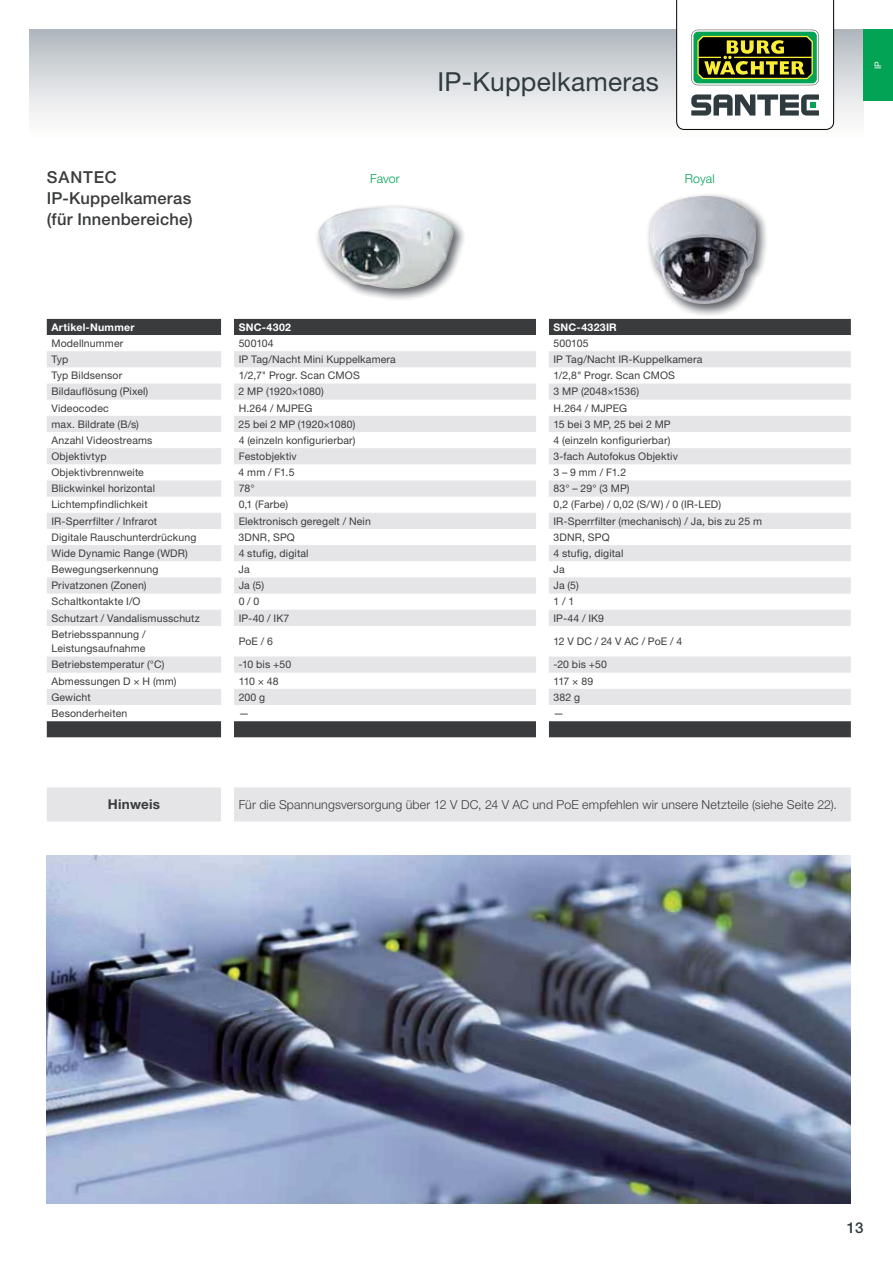
<style>
.page{position:relative;width:893px;height:1263px;background:#fff}
.page>*{position:absolute;margin:0;border:0;box-sizing:border-box;transform-origin:0 0}
.t1{font:26.25px "Helvetica Neue LT Std";letter-spacing:.01em;color:#2f3b3f}
.t2{font:500 16.5px/21px "Helvetica Neue LT Std";letter-spacing:.015em;color:#3a3b3d}
.t3{font:500 15px "Helvetica Neue LT Std";color:#2f3b3f}
.t4{font:700 13.5px "Helvetica Neue LT Std";letter-spacing:.02em;color:#3a3b3d}
.t5{font:300 12.3px "Helvetica Neue LT Std";letter-spacing:.015em;color:#3a3b3d}
.t6{font:300 12.3px "Helvetica Neue LT Std";color:#02a354}
.t7{font:10.5px/14.2px "Helvetica Neue LT Std";letter-spacing:.015em;color:#3a3b3d}
.t8{font:700 10.5px "Helvetica Neue LT Std";letter-spacing:.025em;color:#fff}
.t9{font:10.5px "Helvetica Neue LT Std";letter-spacing:-.005em;color:#3a3b3d}
.t10{font:9px "Helvetica Neue LT Std";color:#fff;scale:.96 1}
</style>
<div class="page">
<div style="left:30px;top:30px;width:833px;height:123px;background:linear-gradient(to bottom,#b5bbc1,#fff)"></div>
<svg style="left:676px;top:0;width:157px;height:130px"></svg>
<div style="left:863px;top:30px;width:29px;height:71px;background:#02a354"></div>
<div style="left:47px;top:319px;width:803px;height:418px;background:#3a3b3d"></div>
<svg style="left:221px;top:319px;width:328px;height:418px;background:#4a4b4d"></svg>
<svg style="left:47px;top:335px;width:803px;height:386px"></svg>
<svg style="left:47px;top:351px;width:803px;height:354px"></svg>
<img style="left:317px;top:205px;width:147px;height:95px">
<img style="left:318px;top:208px;width:50px;height:77px">
<img style="left:648px;top:194px;width:119px;height:122px">
<img style="left:650px;top:196px;width:106px;height:108px">
<div style="left:47px;top:787px;width:803px;height:34px;background:#e5e5e7"></div>
<div style="left:221px;top:787px;width:13px;height:34px;background:#fff"></div>
<img style="left:47px;top:855px;width:803px;height:348px">
<h2 class="t2" style="left:47px;top:167px;width:147px">SANTEC<br>IP-Kuppelkameras (für Innenbereiche)</h2>
<h1 class="t1" style="left:437px;top:72px;width:223px">IP-Kuppelkameras</h1>
<p class="t6" style="left:370px;top:174px;width:31px">Favor</p>
<p class="t6" style="left:685px;top:174px;width:31px">Royal</p>
<p class="t8" style="left:51px;top:321px;width:85px">Artikel-Nummer</p>
<p class="t8" style="left:239px;top:321px;width:54px">SNC-4302</p>
<p class="t8" style="left:553px;top:321px;width:65px">SNC-4323IR</p>
<p class="t7" style="left:51px;top:337px;width:73px">Modellnummer</p>
<p class="t7" style="left:239px;top:337px;width:37px">500104</p>
<p class="t7" style="left:553px;top:337px;width:37px">500105</p>
<p class="t7" style="left:51px;top:353px;width:18px">Typ</p>
<p class="t7" style="left:239px;top:353px;width:159px">IP Tag/Nacht Mini Kuppelkamera</p>
<p class="t7" style="left:553px;top:353px;width:150px">IP Tag/Nacht IR-Kuppelkamera</p>
<p class="t7" style="left:51px;top:369px;width:72px">Typ Bildsensor</p>
<p class="t7" style="left:239px;top:369px;width:123px">1/2,7" Progr. Scan CMOS</p>
<p class="t7" style="left:553px;top:369px;width:123px">1/2,8" Progr. Scan CMOS</p>
<p class="t7" style="left:51px;top:385px;width:98px">Bildauflösung (Pixel)</p>
<p class="t7" style="left:239px;top:385px;width:87px">2 MP (1920×1080)</p>
<p class="t7" style="left:553px;top:385px;width:87px">3 MP (2048×1536)</p>
<p class="t7" style="left:51px;top:402px;width:59px">Videocodec</p>
<p class="t7" style="left:239px;top:402px;width:75px">H.264 / MJPEG</p>
<p class="t7" style="left:553px;top:402px;width:75px">H.264 / MJPEG</p>
<p class="t7" style="left:51px;top:418px;width:89px">max. Bildrate (B/s)</p>
<p class="t7" style="left:239px;top:418px;width:118px">25 bei 2 MP (1920×1080)</p>
<p class="t7" style="left:553px;top:418px;width:119px">15 bei 3 MP, 25 bei 2 MP</p>
<p class="t7" style="left:51px;top:434px;width:102px">Anzahl Videostreams</p>
<p class="t7" style="left:239px;top:434px;width:118px">4 (einzeln konfigurierbar)</p>
<p class="t7" style="left:553px;top:434px;width:118px">4 (einzeln konfigurierbar)</p>
<p class="t7" style="left:51px;top:450px;width:57px">Objektivtyp</p>
<p class="t7" style="left:239px;top:450px;width:60px">Festobjektiv</p>
<p class="t7" style="left:553px;top:450px;width:126px">3-fach Autofokus Objektiv</p>
<p class="t7" style="left:51px;top:466px;width:94px">Objektivbrennweite</p>
<p class="t7" style="left:238px;top:466px;width:57px">4 mm / F1.5</p>
<p class="t7" style="left:553px;top:466px;width:74px">3 – 9 mm / F1.2</p>
<p class="t7" style="left:51px;top:482px;width:105px">Blickwinkel horizontal</p>
<p class="t7" style="left:239px;top:482px;width:17px">78°</p>
<p class="t7" style="left:553px;top:482px;width:78px">83° – 29° (3 MP)</p>
<p class="t7" style="left:51px;top:498px;width:98px">Lichtempfindlichkeit</p>
<p class="t7" style="left:239px;top:498px;width:51px">0,1 (Farbe)</p>
<p class="t7" style="left:553px;top:498px;width:169px">0,2 (Farbe) / 0,02 (S/W) / 0 (IR-LED)</p>
<p class="t7" style="left:51px;top:515px;width:107px">IR-Sperrfilter / Infrarot</p>
<p class="t7" style="left:239px;top:515px;width:134px">Elektronisch geregelt / Nein</p>
<p class="t7" style="left:553px;top:515px;width:210px">IR-Sperrfilter (mechanisch) / Ja, bis zu 25 m</p>
<p class="t7" style="left:51px;top:531px;width:146px">Digitale Rauschunterdrückung</p>
<p class="t7" style="left:239px;top:531px;width:58px">3DNR, SPQ</p>
<p class="t7" style="left:553px;top:531px;width:58px">3DNR, SPQ</p>
<p class="t7" style="left:51px;top:547px;width:138px">Wide Dynamic Range (WDR)</p>
<p class="t7" style="left:239px;top:547px;width:71px">4 stufig, digital</p>
<p class="t7" style="left:553px;top:547px;width:71px">4 stufig, digital</p>
<p class="t7" style="left:51px;top:563px;width:108px">Bewegungserkennung</p>
<p class="t7" style="left:239px;top:563px;width:13px">Ja</p>
<p class="t7" style="left:553px;top:563px;width:13px">Ja</p>
<p class="t7" style="left:51px;top:579px;width:97px">Privatzonen (Zonen)</p>
<p class="t7" style="left:239px;top:579px;width:27px">Ja (5)</p>
<p class="t7" style="left:553px;top:579px;width:27px">Ja (5)</p>
<p class="t7" style="left:51px;top:595px;width:90px">Schaltkontakte I/O</p>
<p class="t7" style="left:239px;top:595px;width:22px">0 / 0</p>
<p class="t7" style="left:553px;top:595px;width:22px">1 / 1</p>
<p class="t7" style="left:51px;top:612px;width:150px">Schutzart / Vandalismusschutz</p>
<p class="t7" style="left:239px;top:612px;width:52px">IP-40 / IK7</p>
<p class="t7" style="left:553px;top:612px;width:52px">IP-44 / IK9</p>
<p class="t7" style="left:51px;top:628px;width:96px">Betriebsspannung /<br>Leistungsaufnahme</p>
<p class="t7" style="left:239px;top:635px;width:36px">PoE / 6</p>
<p class="t9" style="left:553px;top:637px;width:130px">12 V DC / 24 V AC / PoE / 4</p>
<p class="t7" style="left:51px;top:658px;width:114px">Betriebstemperatur (°C)</p>
<p class="t7" style="left:239px;top:658px;width:54px">-10 bis +50</p>
<p class="t7" style="left:553px;top:658px;width:55px">-20 bis +50</p>
<p class="t7" style="left:51px;top:675px;width:126px">Abmessungen D × H (mm)</p>
<p class="t7" style="left:239px;top:675px;width:41px">110 × 48</p>
<p class="t7" style="left:553px;top:675px;width:41px">117 × 89</p>
<p class="t7" style="left:51px;top:691px;width:41px">Gewicht</p>
<p class="t7" style="left:239px;top:691px;width:28px">200 g</p>
<p class="t7" style="left:553px;top:691px;width:28px">382 g</p>
<p class="t7" style="left:51px;top:707px;width:77px">Besonderheiten</p>
<p class="t7" style="left:239px;top:707px;width:12px">—</p>
<p class="t7" style="left:553px;top:707px;width:12px">—</p>
<p class="t4" style="left:108px;top:797px;width:54px">Hinweis</p>
<p class="t5" style="left:239px;top:800px;width:600px">Für die Spannungsversorgung über 12 V DC, 24 V AC und PoE empfehlen wir unsere Netzteile (siehe Seite 22).</p>
<p class="t10" style="left:874px;top:69px;width:10px;rotate:-90deg">IP</p>
<h3 class="t3" style="left:846px;top:1219px;width:18px">13</h3>
</div>
